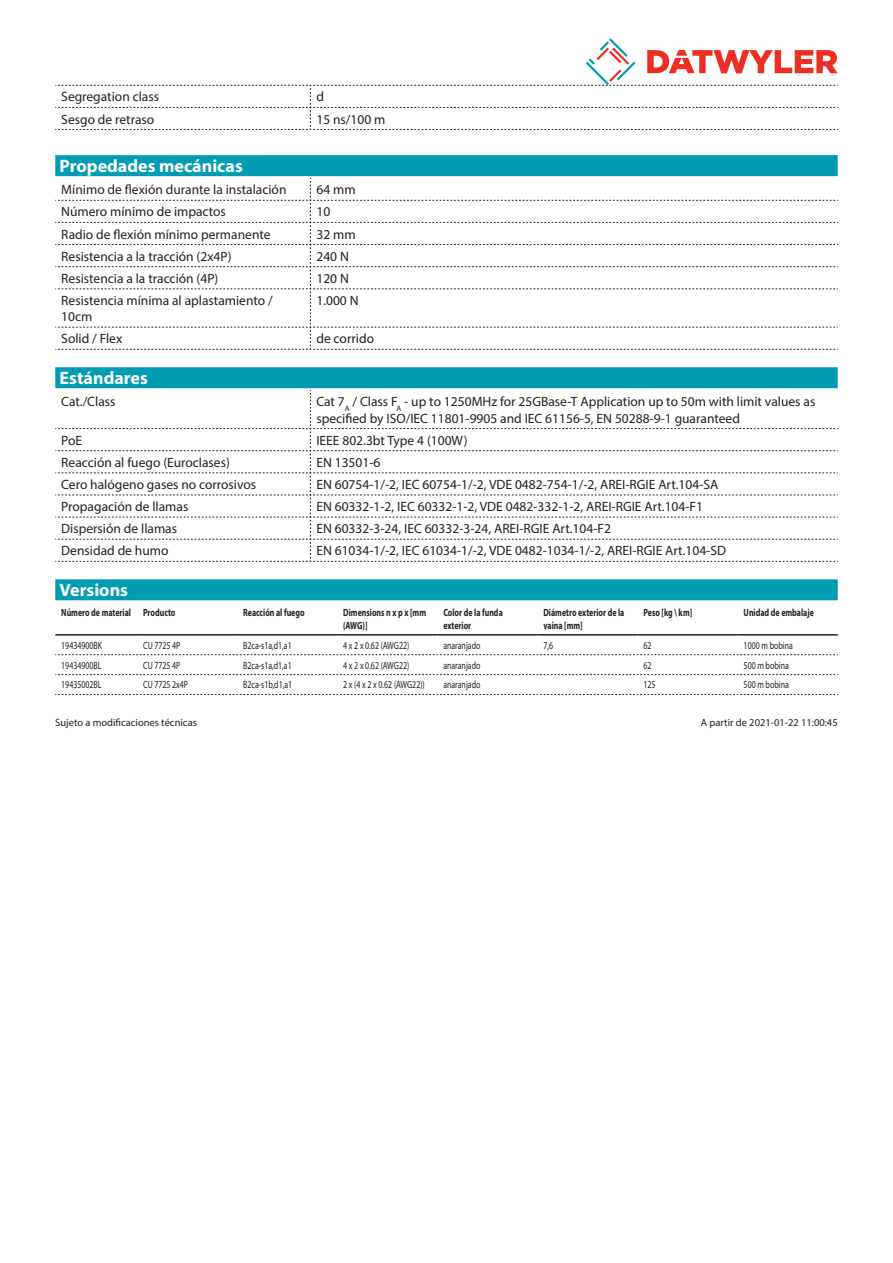
<style>
.page{position:relative;width:893px;height:1263px;background:#fff}
.page>*{position:absolute;margin:0;border:0;box-sizing:border-box;transform-origin:0 0}
.Standard_Head_Proper{font:700 18px "Myriad Pro";color:#fff}
.myriad_light_propert{font:13.5px/16.2px "Myriad Pro";color:#231f20}
.myriadlight{font:10.5px "Myriad Pro";color:#231f20;scale:.75 1}
.myriadbold{font:700 10.5px/12.6px "Myriad Pro";color:#231f20;scale:.75 1}
.Footnote{font:10.5px "Myriad Pro";color:#231f20}
</style>
<div class="page">
<div style="left:55px;top:367px;width:783px;height:21px;background:#009cb3"></div>
<svg style="left:55px;top:390px;width:783px;height:172px"></svg>
<div style="left:55px;top:155px;width:783px;height:21px;background:#009cb3"></div>
<svg style="left:55px;top:178px;width:783px;height:172px"></svg>
<div style="left:55px;top:579px;width:783px;height:21px;background:#009cb3"></div>
<hr style="left:55px;top:634px;width:82px;height:1px;background:#231f20">
<hr style="left:137px;top:634px;width:100px;height:1px;background:#231f20">
<hr style="left:237px;top:634px;width:100px;height:1px;background:#231f20">
<hr style="left:337px;top:634px;width:100px;height:1px;background:#231f20">
<hr style="left:437px;top:634px;width:100px;height:1px;background:#231f20">
<hr style="left:537px;top:634px;width:100px;height:1px;background:#231f20">
<hr style="left:637px;top:634px;width:101px;height:1px;background:#231f20">
<hr style="left:738px;top:634px;width:100px;height:1px;background:#231f20">
<svg style="left:55px;top:654px;width:783px;height:1px"></svg>
<svg style="left:55px;top:674px;width:783px;height:1px"></svg>
<svg style="left:55px;top:694px;width:783px;height:1px"></svg>
<svg style="left:55px;top:38px;width:783px;height:92px"></svg>
<p class="myriad_light_propert" style="left:61px;top:89px;width:99px">Segregation class</p>
<p class="myriad_light_propert" style="left:316px;top:89px;width:9px">d</p>
<p class="myriad_light_propert" style="left:61px;top:111px;width:95px">Sesgo de retraso</p>
<p class="myriad_light_propert" style="left:316px;top:111px;width:71px">15 ns/100 m</p>
<p class="Standard_Head_Proper" style="left:60px;top:154px;width:185px">Propedades mecánicas</p>
<p class="myriad_light_propert" style="left:61px;top:181px;width:227px">Mínimo de flexión durante la instalación</p>
<p class="myriad_light_propert" style="left:316px;top:181px;width:41px">64 mm</p>
<p class="myriad_light_propert" style="left:61px;top:204px;width:166px">Número mínimo de impactos</p>
<p class="myriad_light_propert" style="left:316px;top:204px;width:15px">10</p>
<p class="myriad_light_propert" style="left:61px;top:226px;width:211px">Radio de flexión mínimo permanente</p>
<p class="myriad_light_propert" style="left:316px;top:226px;width:41px">32 mm</p>
<p class="myriad_light_propert" style="left:61px;top:248px;width:172px">Resistencia a la tracción (2x4P)</p>
<p class="myriad_light_propert" style="left:316px;top:248px;width:34px">240 N</p>
<p class="myriad_light_propert" style="left:61px;top:270px;width:159px">Resistencia a la tracción (4P)</p>
<p class="myriad_light_propert" style="left:316px;top:270px;width:34px">120 N</p>
<p class="myriad_light_propert" style="left:61px;top:292px;width:213px">Resistencia mínima al aplastamiento /<br>10cm</p>
<p class="myriad_light_propert" style="left:316px;top:292px;width:44px">1.000 N</p>
<p class="myriad_light_propert" style="left:61px;top:330px;width:62px">Solid / Flex</p>
<p class="myriad_light_propert" style="left:316px;top:330px;width:59px">de corrido</p>
<p class="Standard_Head_Proper" style="left:60px;top:366px;width:90px">Estándares</p>
<p class="myriad_light_propert" style="left:61px;top:393px;width:56px">Cat./Class</p>
<p class="myriad_light_propert" style="left:316px;top:393px;width:500px">Cat 7<sub>A</sub> / Class F<sub>A</sub> - up to 1250MHz for 25GBase-T Application up to 50m with limit values as specified by ISO/IEC 11801-9905 and IEC 61156-5, EN 50288-9-1 guaranteed</p>
<p class="myriad_light_propert" style="left:61px;top:432px;width:22px">PoE</p>
<p class="myriad_light_propert" style="left:316px;top:432px;width:153px">IEEE 802.3bt Type 4 (100W)</p>
<p class="myriad_light_propert" style="left:61px;top:454px;width:170px">Reacción al fuego (Euroclases)</p>
<p class="myriad_light_propert" style="left:316px;top:454px;width:66px">EN 13501-6</p>
<p class="myriad_light_propert" style="left:61px;top:476px;width:196px">Cero halógeno gases no corrosivos</p>
<p class="myriad_light_propert" style="left:316px;top:476px;width:403px">EN 60754-1/-2, IEC 60754-1/-2, VDE 0482-754-1/-2, AREI-RGIE Art.104-SA</p>
<p class="myriad_light_propert" style="left:61px;top:498px;width:129px">Propagación de llamas</p>
<p class="myriad_light_propert" style="left:316px;top:498px;width:388px">EN 60332-1-2, IEC 60332-1-2, VDE 0482-332-1-2, AREI-RGIE Art.104-F1</p>
<p class="myriad_light_propert" style="left:61px;top:520px;width:117px">Dispersión de llamas</p>
<p class="myriad_light_propert" style="left:316px;top:520px;width:296px">EN 60332-3-24, IEC 60332-3-24, AREI-RGIE Art.104-F2</p>
<p class="myriad_light_propert" style="left:61px;top:542px;width:109px">Densidad de humo</p>
<p class="myriad_light_propert" style="left:316px;top:542px;width:411px">EN 61034-1/-2, IEC 61034-1/-2, VDE 0482-1034-1/-2, AREI-RGIE Art.104-SD</p>
<p class="Standard_Head_Proper" style="left:60px;top:578px;width:70px">Versions</p>
<p class="myriadbold" style="left:61px;top:606px;width:95px">Número de material</p>
<p class="myriadbold" style="left:143px;top:606px;width:45px">Producto</p>
<p class="myriadbold" style="left:243px;top:606px;width:83px">Reacción al fuego</p>
<p class="myriadbold" style="left:343px;top:606px;width:112px">Dimensions n x p x [mm (AWG)]</p>
<p class="myriadbold" style="left:443px;top:606px;width:81px">Color de la funda exterior</p>
<p class="myriadbold" style="left:543px;top:606px;width:110px">Diámetro exterior de la vaina [mm]</p>
<p class="myriadbold" style="left:643px;top:606px;width:66px">Peso [kg \ km]</p>
<p class="myriadbold" style="left:744px;top:606px;width:95px">Unidad de embalaje</p>
<p class="myriadlight" style="left:61px;top:639px;width:56px">19434900BK</p>
<p class="myriadlight" style="left:143px;top:639px;width:51px">CU 7725 4P</p>
<p class="myriadlight" style="left:243px;top:639px;width:66px">B2ca-s1a,d1,a1</p>
<p class="myriadlight" style="left:343px;top:639px;width:90px">4 x 2 x 0.62 (AWG22)</p>
<p class="myriadlight" style="left:443px;top:639px;width:51px">anaranjado</p>
<p class="myriadlight" style="left:543px;top:639px;width:14px">7,6</p>
<p class="myriadlight" style="left:643px;top:639px;width:12px">62</p>
<p class="myriadlight" style="left:744px;top:639px;width:67px">1000 m bobina</p>
<p class="myriadlight" style="left:61px;top:659px;width:55px">19434900BL</p>
<p class="myriadlight" style="left:143px;top:659px;width:51px">CU 7725 4P</p>
<p class="myriadlight" style="left:243px;top:659px;width:66px">B2ca-s1a,d1,a1</p>
<p class="myriadlight" style="left:343px;top:659px;width:90px">4 x 2 x 0.62 (AWG22)</p>
<p class="myriadlight" style="left:443px;top:659px;width:51px">anaranjado</p>
<p class="myriadlight" style="left:643px;top:659px;width:12px">62</p>
<p class="myriadlight" style="left:744px;top:659px;width:62px">500 m bobina</p>
<p class="myriadlight" style="left:61px;top:678px;width:55px">19435002BL</p>
<p class="myriadlight" style="left:143px;top:678px;width:62px">CU 7725 2x4P</p>
<p class="myriadlight" style="left:243px;top:678px;width:67px">B2ca-s1b,d1,a1</p>
<p class="myriadlight" style="left:343px;top:678px;width:110px">2 x (4 x 2 x 0.62 (AWG22))</p>
<p class="myriadlight" style="left:443px;top:678px;width:51px">anaranjado</p>
<p class="myriadlight" style="left:643px;top:678px;width:18px">125</p>
<p class="myriadlight" style="left:744px;top:678px;width:62px">500 m bobina</p>
<p class="Footnote" style="left:55px;top:716px;width:143px">Sujeto a modificaciones técnicas</p>
<p class="Footnote" style="left:701px;top:716px;width:138px">A partir de 2021-01-22 11:00:45</p>
</div>
